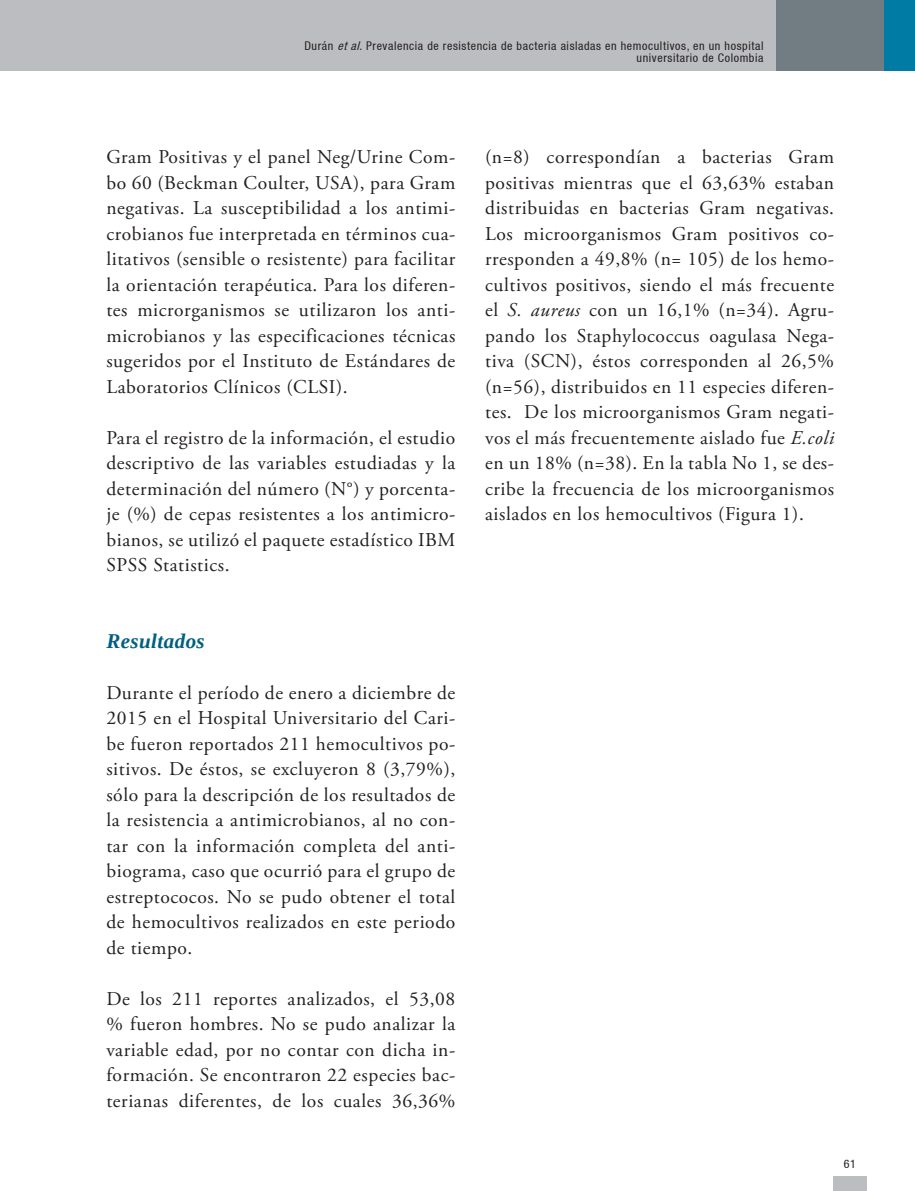
<style>
.page{position:relative;width:915px;height:1191px;background:#fff}
.page>*{position:absolute;margin:0;border:0;box-sizing:border-box;transform-origin:0 0}
.subtitulos_2do_nivel{font:italic 700 21px "Liberation Serif";letter-spacing:.02em;color:#005f80}
.parrafo_corrido{font:19.5px/25.5px "Adobe Garamond Pro";letter-spacing:.03em;color:#231f20;text-align:justify}
.t1{font:condensed 12px/12px "Helvetica 57";letter-spacing:.05em;color:#231f20;text-align:right}
.s1{font-style:italic}
</style>
<div class="page">
<div style="left:0;top:0;width:914px;height:71px;background:#bcbdc0"></div>
<div style="left:776px;top:0;width:138px;height:71px;background:#717d83"></div>
<div style="left:884px;top:0;width:30px;height:71px;background:#007ca4"></div>
<div style="left:832px;top:1175px;width:34px;height:16px;background:#bcbdc0"></div>
<p class="t1" style="left:304px;top:40px;width:460px">Durán <span class="s1">etal</span>. Prevalencia de resistencia de bacteria aisladas en hemocultivos, en un hospital universitario de Colombia</p>
<p class="parrafo_corrido" style="left:106px;top:145px;width:350px">Gram Positivas y el panel Neg/Urine Com&shy;bo 60 (Beckman Coulter, USA), para Gram negativas. La susceptibilidad a los antimi&shy;crobianos fue interpretada en términos cua&shy;litativos (sensible o resistente) para facilitar la orientación terapéutica. Para los diferen&shy;tes microrganismos se utilizaron los anti&shy;microbianos y las especificaciones técnicas sugeridos por el Instituto de Estándares de Laboratorios Clínicos (CLSI).</p>
<p class="parrafo_corrido" style="left:106px;top:425px;width:350px">Para el registro de la información, el estudio descriptivo de las variables estudiadas y la determinación del número (N°) y porcenta&shy;je (%) de cepas resistentes a los antimicro&shy;bianos, se utilizó el paquete estadístico IBM SPSS Statistics.</p>
<p class="subtitulos_2do_nivel" style="left:106px;top:627px;width:100px">Resultados</p>
<p class="parrafo_corrido" style="left:106px;top:680px;width:350px">Durante el período de enero a diciembre de 2015 en el Hospital Universitario del Cari&shy;be fueron reportados 211 hemocultivos po&shy;sitivos. De éstos, se excluyeron 8 (3,79%), sólo para la descripción de los resultados de la resistencia a antimicrobianos, al no con&shy;tar con la información completa del anti&shy;biograma, caso que ocurrió para el grupo de estreptococos. No se pudo obtener el total de hemocultivos realizados en este periodo de tiempo.</p>
<p class="parrafo_corrido" style="left:106px;top:986px;width:350px">De los 211 reportes analizados, el 53,08 % fueron hombres. No se pudo analizar la variable edad, por no contar con dicha in&shy;formación. Se encontraron 22 especies bac&shy;terianas diferentes, de los cuales 36,36%</p>
<p class="parrafo_corrido" style="left:485px;top:145px;width:350px">(n=8) correspondían a bacterias Gram positivas mientras que el 63,63% estaban distribuidas en bacterias Gram negativas.<br>Los microorganismos Gram positivos co&shy;rresponden a 49,8% (n= 105) de los hemo&shy;cultivos positivos, siendo el más frecuente el <span class="s1">S. aureus</span> con un 16,1% (n=34). Agru&shy;pando los Staphylococcus oagulasa Nega&shy;tiva (SCN), éstos corresponden al 26,5% (n=56), distribuidos en 11 especies diferen&shy;tes. De los microorganismos Gram negati&shy;vos el más frecuentemente aislado fue <span class="s1">E.coli </span>en un 18% (n=38). En la tabla No 1, se des&shy;cribe la frecuencia de los microorganismos aislados en los hemocultivos (Figura 1).</p>
<p class="t1" style="left:843px;top:1157px;width:14px">61</p>
</div>
